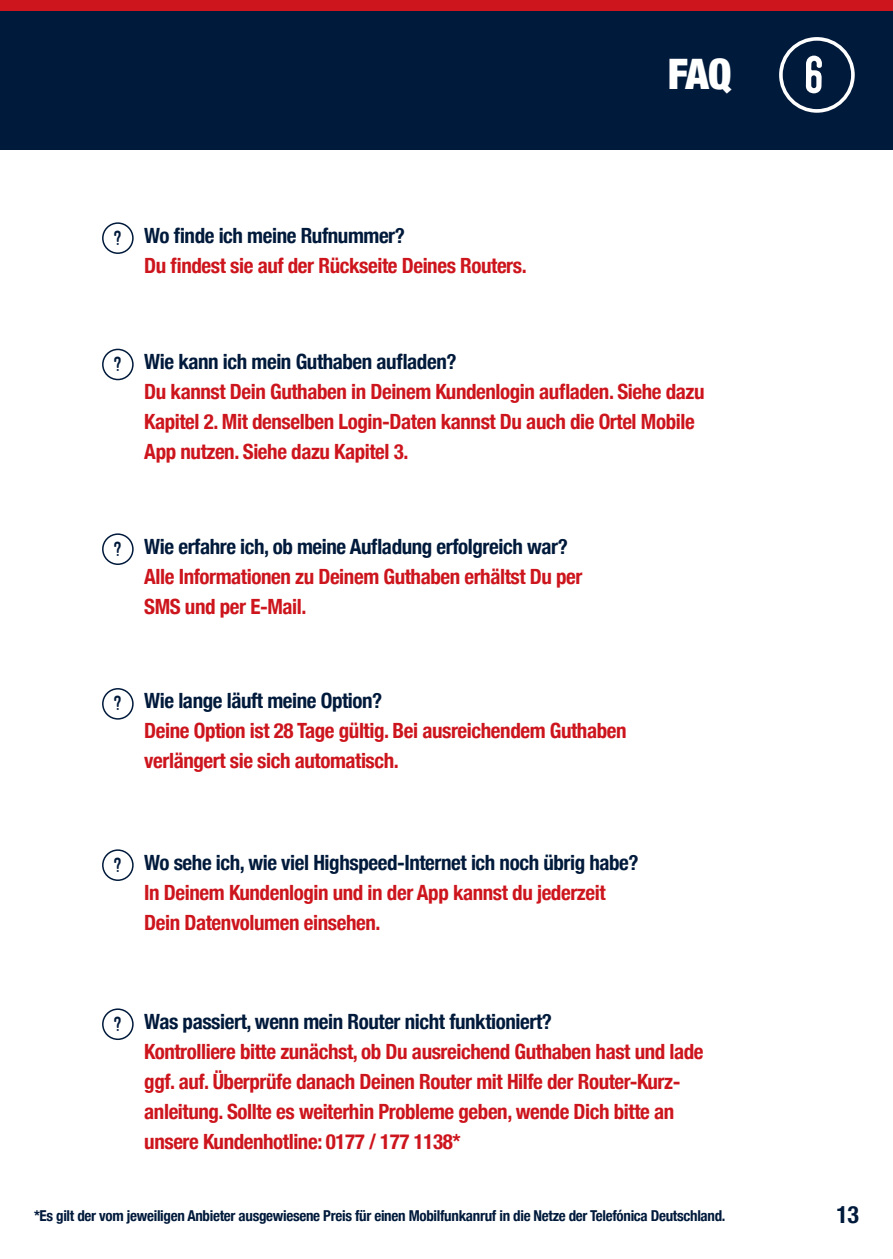
<style>
.page{position:relative;width:893px;height:1259px;background:#fff}
.page>*{position:absolute;margin:0;border:0;box-sizing:border-box;transform-origin:0 0}
.t1{font:54px "Voster Typeface";color:#fff}
.t2{font:900 condensed 42px "Helvetica Neue";color:#fff}
.t3{font:700 condensed 24px "Helvetica Neue";color:#001a3b}
.t4{font:700 condensed 21px/30px "Helvetica Neue";letter-spacing:-.02em;color:#cd151d}
.t5{font:700 condensed 21px "Helvetica Neue";letter-spacing:-.02em;color:#001a3b}
.t6{font:20.7px "Voster Typeface";color:#001a3b}
.t7{font:700 condensed 15px "Helvetica Neue";letter-spacing:-.02em;color:#001a3b}
</style>
<div class="page">
<div style="left:0;top:0;width:893px;height:150px;background:#001a3b"></div>
<div style="left:0;top:0;width:893px;height:11px;background:#cd151d"></div>
<svg style="left:102px;top:222px;width:32px;height:32px"></svg>
<svg style="left:102px;top:349px;width:32px;height:31px"></svg>
<svg style="left:102px;top:533px;width:32px;height:32px"></svg>
<svg style="left:102px;top:688px;width:32px;height:31px"></svg>
<svg style="left:102px;top:849px;width:32px;height:32px"></svg>
<svg style="left:102px;top:1008px;width:32px;height:32px"></svg>
<svg style="left:779px;top:37px;width:76px;height:76px"></svg>
<h2 class="t2" style="left:668px;top:39px;width:65px">FAQ</h2>
<h1 class="t1" style="left:806px;top:40px;width:24px">6</h1>
<p class="t6" style="left:113px;top:224px;width:11px">?</p>
<p class="t5" style="left:144px;top:218px;width:262px">Wo finde ich meine Rufnummer?</p>
<p class="t4" style="left:144px;top:249px;width:384px">Du findest sie auf der Rückseite Deines Routers.</p>
<p class="t6" style="left:113px;top:350px;width:11px">?</p>
<p class="t5" style="left:144px;top:344px;width:314px">Wie kann ich mein Guthaben aufladen?</p>
<p class="t4" style="left:144px;top:375px;width:562px">Du kannst Dein Guthaben in Deinem Kundenlogin aufladen. Siehe dazu<br>Kapitel 2. Mit denselben Login-Daten kannst Du auch die Ortel Mobile<br>App nutzen. Siehe dazu Kapitel 3.</p>
<p class="t6" style="left:113px;top:535px;width:11px">?</p>
<p class="t5" style="left:144px;top:529px;width:425px">Wie erfahre ich, ob meine Aufladung erfolgreich war?</p>
<p class="t4" style="left:144px;top:560px;width:440px">Alle Informationen zu Deinem Guthaben erhältst Du per<br>SMS und per E-Mail.</p>
<p class="t6" style="left:113px;top:690px;width:11px">?</p>
<p class="t5" style="left:144px;top:683px;width:240px">Wie lange läuft meine Option?</p>
<p class="t4" style="left:144px;top:714px;width:484px">Deine Option ist 28 Tage gültig. Bei ausreichendem Guthaben verlängert sie sich automatisch.</p>
<p class="t6" style="left:113px;top:851px;width:11px">?</p>
<p class="t5" style="left:144px;top:844px;width:496px">Wo sehe ich, wie viel Highspeed-Internet ich noch übrig habe?</p>
<p class="t4" style="left:144px;top:875px;width:463px">In Deinem Kundenlogin und in der App kannst du jederzeit<br>Dein Datenvolumen einsehen.</p>
<p class="t6" style="left:113px;top:1010px;width:11px">?</p>
<p class="t5" style="left:144px;top:1003px;width:409px">Was passiert, wenn mein Router nicht funktioniert?</p>
<p class="t4" style="left:144px;top:1034px;width:561px">Kontrolliere bitte zunächst, ob Du ausreichend Guthaben hast und lade ggf. auf. Überprüfe danach Deinen Router mit Hilfe der Router-Kurz&shy;anleitung. Sollte es weiterhin Probleme geben, wende Dich bitte an unsere Kundenhotline: 0177 / 177 1138*</p>
<p class="t7" style="left:34px;top:1203px;width:693px">*Es gilt der vom jeweiligen Anbieter ausgewiesene Preis für einen Mobilfunkanruf in die Netze der Telefónica Deutschland.</p>
<p class="t3" style="left:836px;top:1194px;width:24px">13</p>
</div>
